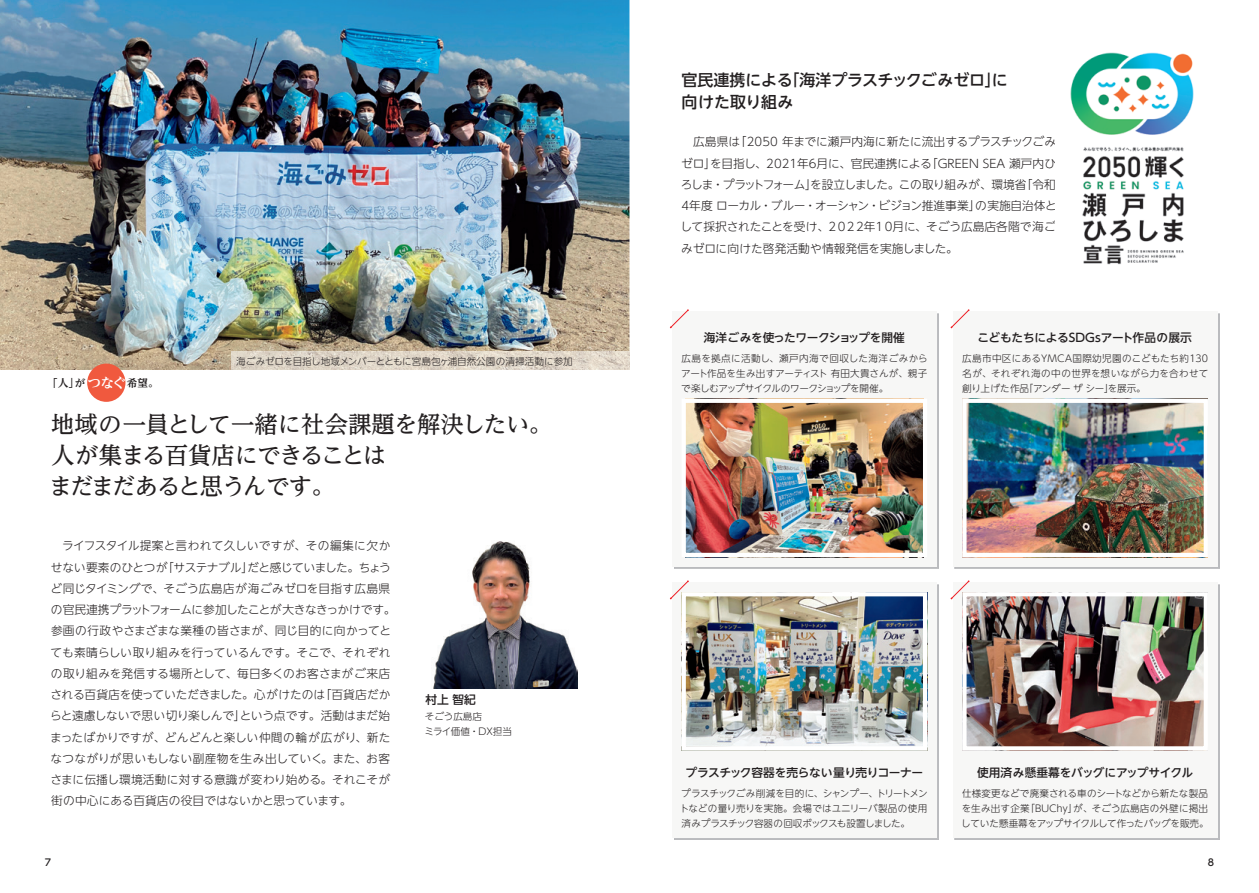
<style>
.page{position:relative;width:1259px;height:893px;background:#fff}
.page>*{position:absolute;margin:0;border:0;box-sizing:border-box;transform-origin:0 0}
.t1{font:500 23.4px/30.8px "UD Reimin Pro";letter-spacing:-.035em;color:#231f20}
.t2{font:500 15.9px/21.3px "UD Shin Go NT Pro";color:#231f20}
.t3{font:300 11.7px/21.3px "UD Shin Go NT Pro";color:#231f20}
.t4{font:500 11.7px "UD Shin Go NT Pro";letter-spacing:-.02em;color:#231f20}
.t5{font:700 10.65px "UD Reimin Pro";color:#231f20}
.t6{font:300 9.6px/14.9px "UD Shin Go NT Pro";color:#231f20;text-align:justify}
.t7{font:500 9.6px "UD Shin Go NT Pro";color:#231f20}
.s1{font-size:13.8px;color:#fff}
</style>
<div class="page">
<img style="left:0;top:0;width:629px;height:370px">
<div style="left:672px;top:583px;width:264px;height:255px;background:#f7f7f6"></div>
<div style="left:672px;top:311px;width:264px;height:256px;background:#f7f7f6"></div>
<div style="left:952px;top:311px;width:265px;height:256px;background:#f7f7f6"></div>
<div style="left:952px;top:583px;width:265px;height:255px;background:#f7f7f6"></div>
<svg style="left:670px;top:309px;width:19px;height:19px"></svg>
<svg style="left:670px;top:580px;width:19px;height:19px"></svg>
<svg style="left:950px;top:309px;width:19px;height:19px"></svg>
<svg style="left:950px;top:580px;width:19px;height:19px"></svg>
<img style="left:232px;top:352px;width:397px;height:18px">
<div style="left:87px;top:364px;width:38px;height:38px;background:#f0593e;border-radius:50%"></div>
<img style="left:1070px;top:52px;width:124px;height:213px">
<img style="left:967px;top:597px;width:236px;height:148px">
<div style="left:962px;top:592px;width:246px;height:158px;border:4px solid #fff"></div>
<img style="left:686px;top:597px;width:236px;height:148px">
<div style="left:681px;top:592px;width:246px;height:158px;border:4px solid #fff"></div>
<img style="left:686px;top:404px;width:236px;height:148px">
<div style="left:681px;top:399px;width:246px;height:158px;border:4px solid #fff"></div>
<img style="left:967px;top:404px;width:236px;height:148px">
<div style="left:962px;top:399px;width:246px;height:158px;border:4px solid #fff"></div>
<img style="left:433px;top:541px;width:144px;height:148px">
<h2 class="t2" style="left:681px;top:69px;width:327px">官民連携による「海洋プラスチックごみゼロ」に向けた取り組み</h2>
<p class="t3" style="left:680px;top:131px;width:378px;text-align:justify;text-indent:13px">広島県は「2050 年までに瀬戸内海に新たに流出するプラスチックごみゼロ」を目指し、2021年6月に、官民連携による「GREEN SEA 瀬戸内ひろしま・プラットフォーム」を設立しました。この取り組みが、環境省「令和4年度 ローカル・ブルー・オーシャン・ビジョン推進事業」の実施自治体として採択されたことを受け、2022年10月に、そごう広島店各階で海ごみゼロに向けた啓発活動や情報発信を実施しました。</p>
<p class="t5" style="left:47px;top:374px;width:113px">「人」が<span class="s1">つなぐ</span>希望。</p>
<p class="t6" style="left:236px;top:353px;width:338px">海ごみゼロを目指し地域メンバーとともに宮島包ヶ浦自然公園の清掃活動に参加</p>
<h1 class="t1" style="left:49px;top:408px;width:504px">地域の一員として一緒に社会課題を解決したい。人が集まる百貨店にできることは<br>まだまだあると思うんです。</h1>
<p class="t3" style="left:50px;top:535px;width:347px;text-indent:12px">ライフスタイル提案と言われて久しいですが、その編集に欠かせない要素のひとつが「サステナブル」だと感じていました。ちょうど同じタイミングで、そごう広島店が海ごみゼロを目指す広島県の官民連携プラットフォームに参加したことが大きなきっかけです。参画の行政やさまざまな業種の皆さまが、同じ目的に向かってとても素晴らしい取り組みを行っているんです。そこで、それぞれの取り組みを発信する場所として、毎日多くのお客さまがご来店される百貨店を使っていただきました。心がけたのは「百貨店だからと遠慮しないで思い切り楽しんで」という点です。活動はまだ始まったばかりですが、どんどんと楽しい仲間の輪が広がり、新たなつながりが思いもしない副産物を生み出していく。また、お客さまに伝播し環境活動に対する意識が変わり始める。それこそが街の中心にある百貨店の役目ではないかと思っています。</p>
<p class="t4" style="left:425px;top:690px;width:52px">村上 智紀</p>
<p class="t6" style="left:424px;top:708px;width:89px">そごう広島店<br>ミライ価値・DX担当</p>
<p class="t4" style="left:704px;top:328px;width:202px">海洋ごみを使ったワークショップを開催</p>
<p class="t4" style="left:977px;top:328px;width:216px">こどもたちによるSDGｓアート作品の展示</p>
<p class="t6" style="left:681px;top:351px;width:248px">広島を拠点に活動し、瀬戸内海で回収した海洋ごみからアート作品を生み出すアーティスト 有田大貴さんが、親子で楽しむアップサイクルのワークショップを開催。</p>
<p class="t6" style="left:962px;top:351px;width:249px;text-align:left">広島市中区にあるＹＭＣＡ国際幼児園のこどもたち約１３０名が、それぞれ海の中の世界を想いながら力を合わせて創り上げた作品「アンダー ザ シー」を展示。</p>
<p class="t4" style="left:685px;top:763px;width:239px">プラスチック容器を売らない量り売りコーナー</p>
<p class="t4" style="left:977px;top:763px;width:217px">使用済み懸垂幕をバッグにアップサイクル</p>
<p class="t6" style="left:680px;top:786px;width:249px">プラスチックごみ削減を目的に、シャンプー、トリートメントなどの量り売りを実施。会場ではユニリーバ製品の使用済みプラスチック容器の回収ボックスも設置しました。</p>
<p class="t6" style="left:961px;top:786px;width:249px">仕様変更などで廃棄される車のシートなどから新たな製品を生み出す企業「ＢＵＣｈｙ」が、そごう広島店の外壁に掲出していた懸垂幕をアップサイクルして作ったバッグを販売。</p>
<p class="t7" style="left:45px;top:855px;width:8px">7</p>
<p class="t7" style="left:1208px;top:855px;width:8px">8</p>
</div>
